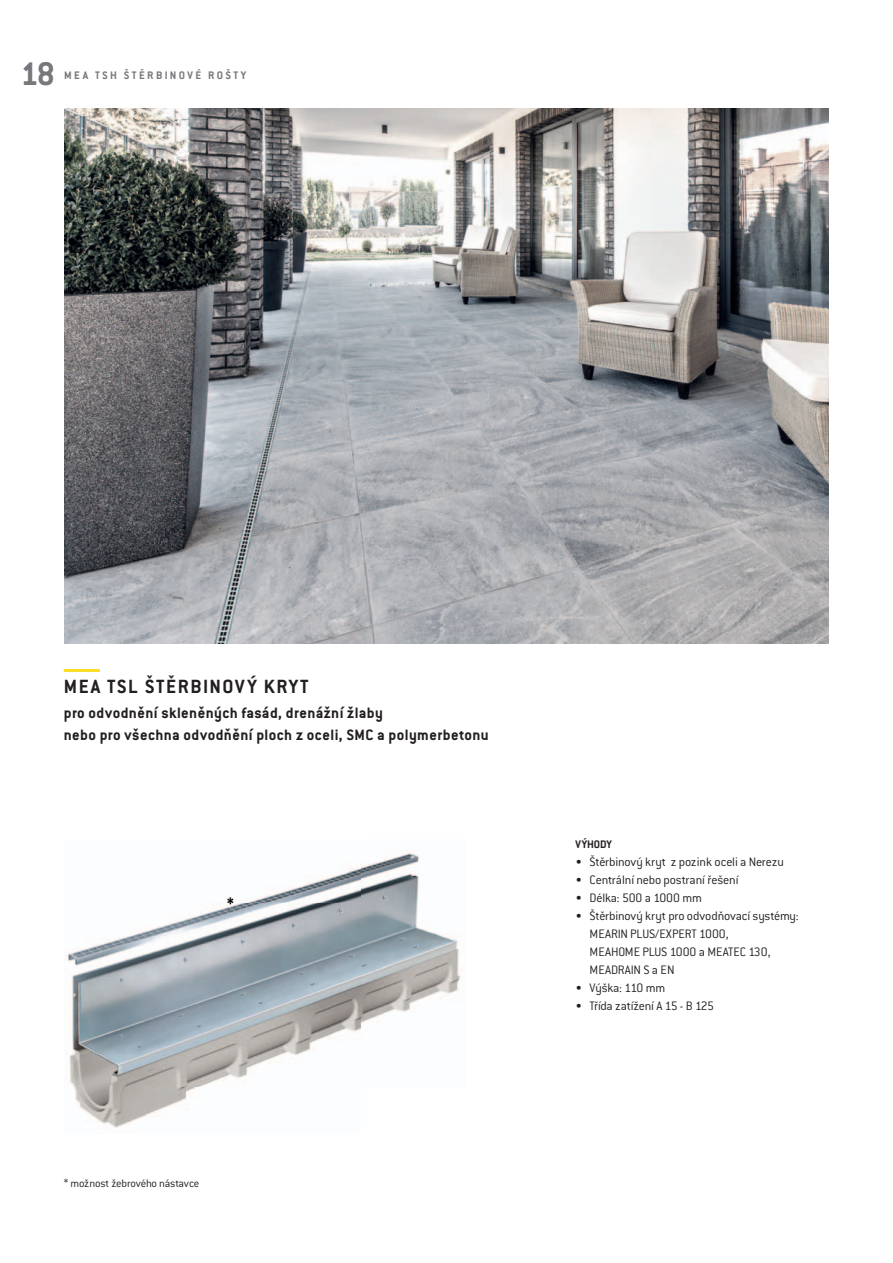
<style>
.page{position:relative;width:893px;height:1263px;background:#fff}
.page>*{position:absolute;margin:0;border:0;box-sizing:border-box;transform-origin:0 0}
.t1{font:700 36px "Conduit ITC Pro";color:#76787b}
.t2{font:700 21px "Conduit ITC Pro";letter-spacing:.075em;color:#231f20}
.t3{font:700 18px "Calibri";color:#000;scale:.9 1}
.t4{font:700 16.5px/21px "Conduit ITC Pro";letter-spacing:.025em;color:#231f20}
.t5{font:300 13.5px/18px "Conduit ITC Pro";letter-spacing:-.01em;color:#231f20}
.t6{font:300 12px "Conduit ITC Pro";letter-spacing:-.015em;color:#231f20}
.t7{font:700 12px "Conduit ITC Pro";letter-spacing:.2em;color:#76787b}
.t8{font:700 12px "Conduit ITC Pro";letter-spacing:-.005em;color:#231f20}
</style>
<div class="page">
<img style="left:65px;top:108px;width:764px;height:535px">
<hr style="left:64px;top:669px;width:36px;height:3px;background:#ffdd2b">
<img style="left:65px;top:852px;width:397px;height:276px">
<svg style="left:228px;top:898px;width:5px;height:7px"></svg>
<h1 class="t1" style="left:21px;top:62px;width:36px">18</h1>
<p class="t7" style="left:64px;top:72px;width:184px">MEA TSH ŠTĚRBINOVÉ ROŠTY</p>
<h2 class="t2" style="left:64px;top:680px;width:246px">MEA TSL ŠTĚRBINOVÝ KRYT</h2>
<p class="t4" style="left:64px;top:705px;width:426px">pro odvodnění skleněných fasád, drenážní žlaby<br>nebo pro všechna odvodňění ploch z oceli, SMC a polymerbetonu</p>
<h3 class="t3" style="left:226px;top:897px;width:10px">*</h3>
<p class="t6" style="left:64px;top:1179px;width:137px">* možnost žebrového nástavce</p>
<p class="t8" style="left:576px;top:841px;width:38px">VÝHODY</p>
<p class="t5" style="left:576px;top:854px;width:210px">• Štěrbinový kryt z pozink oceli a Nerezu</p>
<p class="t5" style="left:576px;top:872px;width:165px">• Centrální nebo postraní řešení</p>
<p class="t5" style="left:576px;top:890px;width:128px">• Délka: 500 a 1000 mm</p>
<p class="t5" style="left:590px;top:908px;width:210px;text-indent:-14px">• Štěrbinový kryt pro odvodňovací systémy:<br>MEARIN PLUS/EXPERT 1000,<br>MEAHOME PLUS 1000 a MEATEC 130,<br>MEADRAIN S a EN</p>
<p class="t5" style="left:576px;top:980px;width:91px">• Výška: 110 mm</p>
<p class="t5" style="left:576px;top:998px;width:140px">• Třída zatížení A 15 - B 125</p>
</div>
